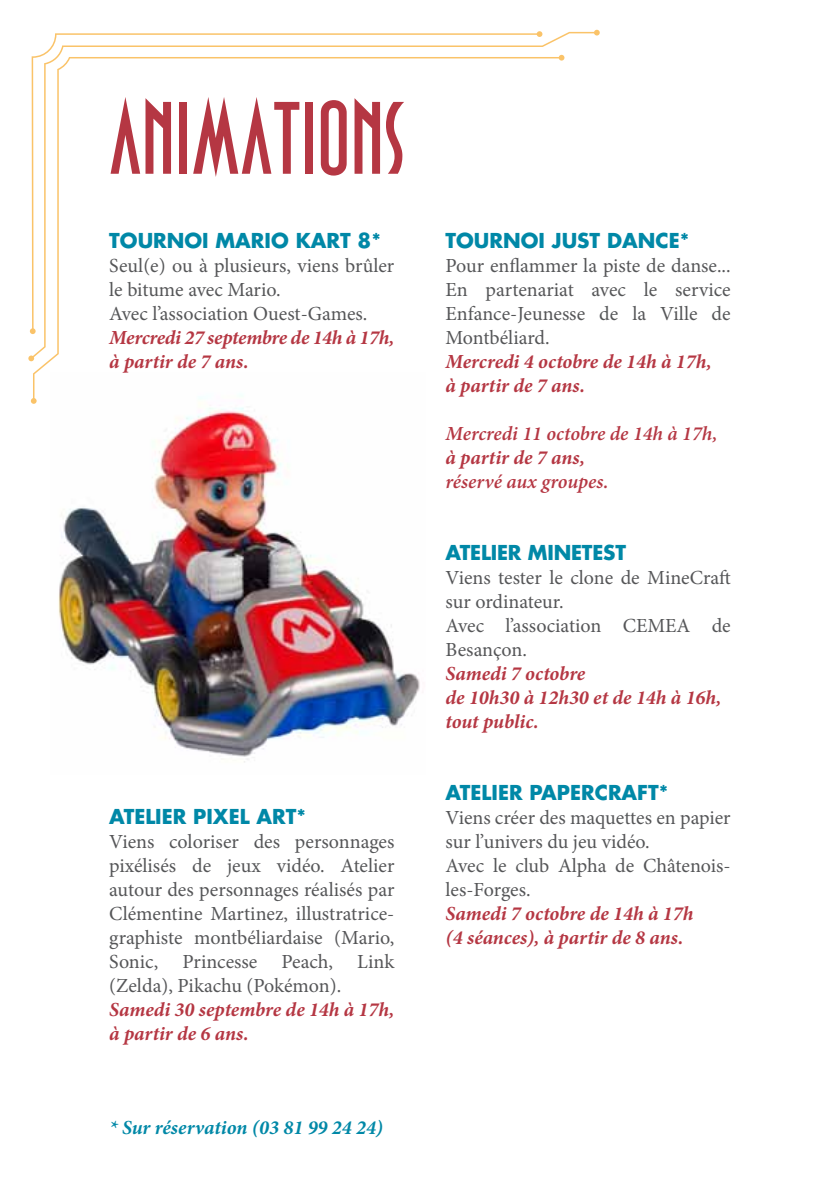
<style>
.page{position:relative;width:840px;height:1191px;background:#fff}
.page>*{position:absolute;margin:0;border:0;box-sizing:border-box;transform-origin:0 0}
.t1{font:102px "Deco Tech";color:#b53743}
.t2{font:20px/24px "Minion Pro";color:#555658}
.t3{font:italic 700 20px/24px "Minion Pro";color:#b53743}
.t4{font:700 20px "Futura Std";color:#0088a7}
.t5{font:italic 600 20px "Minion Pro";color:#b53743}
.t6{font:italic 700 20px "Minion Pro";color:#0088a7}
</style>
<div class="page">
<img style="left:58px;top:407px;width:362px;height:356px">
<svg style="left:28px;top:355px;width:5px;height:6px"></svg>
<svg style="left:31px;top:398px;width:6px;height:6px"></svg>
<svg style="left:593px;top:30px;width:6px;height:6px"></svg>
<svg style="left:31px;top:32px;width:565px;height:327px"></svg>
<svg style="left:33px;top:57px;width:528px;height:344px"></svg>
<h1 class="t1" style="left:109px;top:85px;width:294px">ANIMATIONS</h1>
<p class="t4" style="left:109px;top:227px;width:273px">TOURNOI MARIO KART 8*</p>
<p class="t2" style="left:109px;top:253px;width:286px">Seul(e) ou à plusieurs, viens brûler le bitume avec Mario.<br>Avec l’association Ouest-Games.</p>
<p class="t3" style="left:109px;top:325px;width:286px">Mercredi 27 septembre de 14h à 17h, à partir de 7 ans.</p>
<p class="t4" style="left:109px;top:803px;width:198px">ATELIER PIXEL ART*</p>
<p class="t2" style="left:109px;top:829px;width:286px;text-align:justify">Viens coloriser des personnages pixélisés de jeux vidéo. Atelier autour des personnages réalisés par Clémentine Martinez, illustratrice&shy;graphiste montbéliardaise (Mario, Sonic, Princesse Peach, Link (Zelda), Pikachu (Pokémon).</p>
<p class="t3" style="left:109px;top:997px;width:286px">Samedi 30 septembre de 14h à 17h, à partir de 6 ans.</p>
<p class="t6" style="left:109px;top:1112px;width:275px">* Sur réservation (03 81 99 24 24)</p>
<p class="t4" style="left:445px;top:227px;width:245px">TOURNOI JUST DANCE*</p>
<p class="t2" style="left:445px;top:253px;width:286px;text-align:justify">Pour enflammer la piste de danse...<br>En partenariat avec le service Enfance-Jeunesse de la Ville de Montbéliard.</p>
<p class="t3" style="left:445px;top:349px;width:267px">Mercredi 4 octobre de 14h à 17h, à partir de 7 ans.</p>
<p class="t5" style="left:445px;top:419px;width:273px">Mercredi 11 octobre de 14h à 17h,</p>
<p class="t3" style="left:445px;top:445px;width:141px">à partir de 7 ans,</p>
<p class="t5" style="left:445px;top:467px;width:164px">réservé aux groupes.</p>
<p class="t4" style="left:445px;top:539px;width:182px">ATELIER MINETEST</p>
<p class="t2" style="left:445px;top:565px;width:286px">Viens tester le clone de MineCraft sur ordinateur.<br>Avec l’association CEMEA de<br>Besançon.</p>
<p class="t3" style="left:445px;top:661px;width:277px">Samedi 7 octobre<br>de 10h30 à 12h30 et de 14h à 16h, tout public.</p>
<p class="t4" style="left:445px;top:779px;width:224px">ATELIER PAPERCRAFT*</p>
<p class="t2" style="left:445px;top:805px;width:286px">Viens créer des maquettes en papier sur l’univers du jeu vidéo.<br>Avec le club Alpha de Châtenois&shy;les-Forges.</p>
<p class="t3" style="left:445px;top:901px;width:249px">Samedi 7 octobre de 14h à 17h (4 séances), à partir de 8 ans.</p>
</div>
